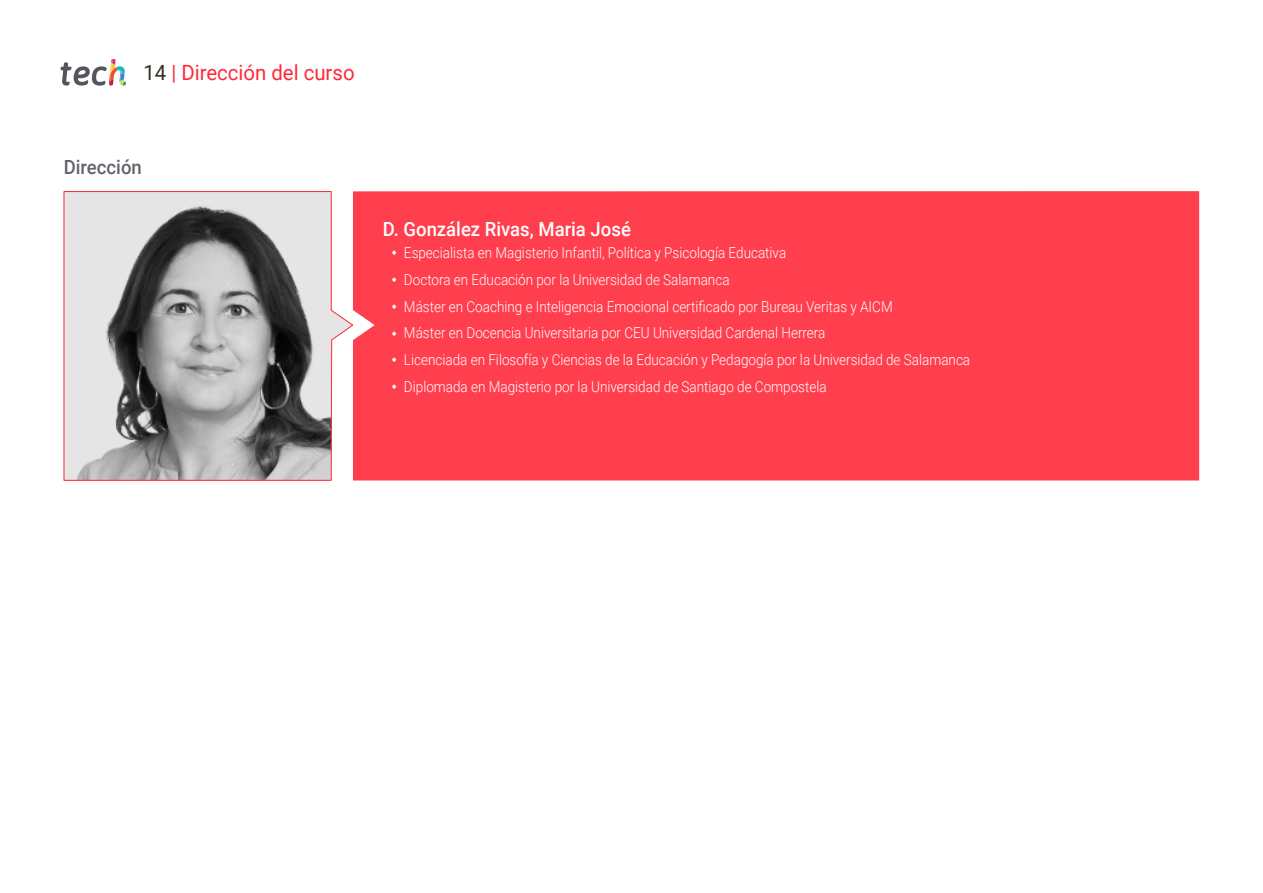
<style>
.page{position:relative;width:1263px;height:893px;background:#fff}
.page>*{position:absolute;margin:0;border:0;box-sizing:border-box;transform-origin:0 0}
.t1{font:21px "Roboto";color:#ff293a}
.t2{font:500 19.5px "Roboto";color:#fff;scale:.95 1}
.t3{font:500 19.5px "Roboto";color:#61646a;scale:.95 1}
.t4{font:300 15px/26.7px "Roboto";color:#fff;scale:.9 1}
.s1{color:#312e20}
</style>
<div class="page">
<svg style="left:61px;top:59px;width:65px;height:27px"></svg>
<div style="left:353px;top:191px;width:846px;height:289px;background:#ff3e4e"></div>
<svg style="left:64px;top:191px;width:289px;height:290px;background:#aaa8a8"></svg>
<svg style="left:392px;top:251px;width:5px;height:5px"></svg>
<svg style="left:392px;top:277px;width:5px;height:5px"></svg>
<svg style="left:392px;top:304px;width:5px;height:5px"></svg>
<svg style="left:392px;top:331px;width:5px;height:5px"></svg>
<svg style="left:392px;top:358px;width:5px;height:5px"></svg>
<svg style="left:392px;top:384px;width:5px;height:5px"></svg>
<h1 class="t1" style="left:144px;top:57px;width:213px"><span class="s1">14</span> | Dirección del curso</h1>
<h2 class="t3" style="left:64px;top:154px;width:84px">Dirección</h2>
<h2 class="t2" style="left:383px;top:215px;width:263px">D. González Rivas, Maria José</h2>
<p class="t4" style="left:404px;top:239px;width:631px">Especialista en Magisterio Infantil, Política y Psicología Educativa<br>Doctora en Educación por la Universidad de Salamanca<br>Máster en Coaching e Inteligencia Emocional certificado por Bureau Veritas y AICM<br>Máster en Docencia Universitaria por CEU Universidad Cardenal Herrera<br>Licenciada en Filosofía y Ciencias de la Educación y Pedagogía por la Universidad de Salamanca Diplomada en Magisterio por la Universidad de Santiago de Compostela</p>
</div>
